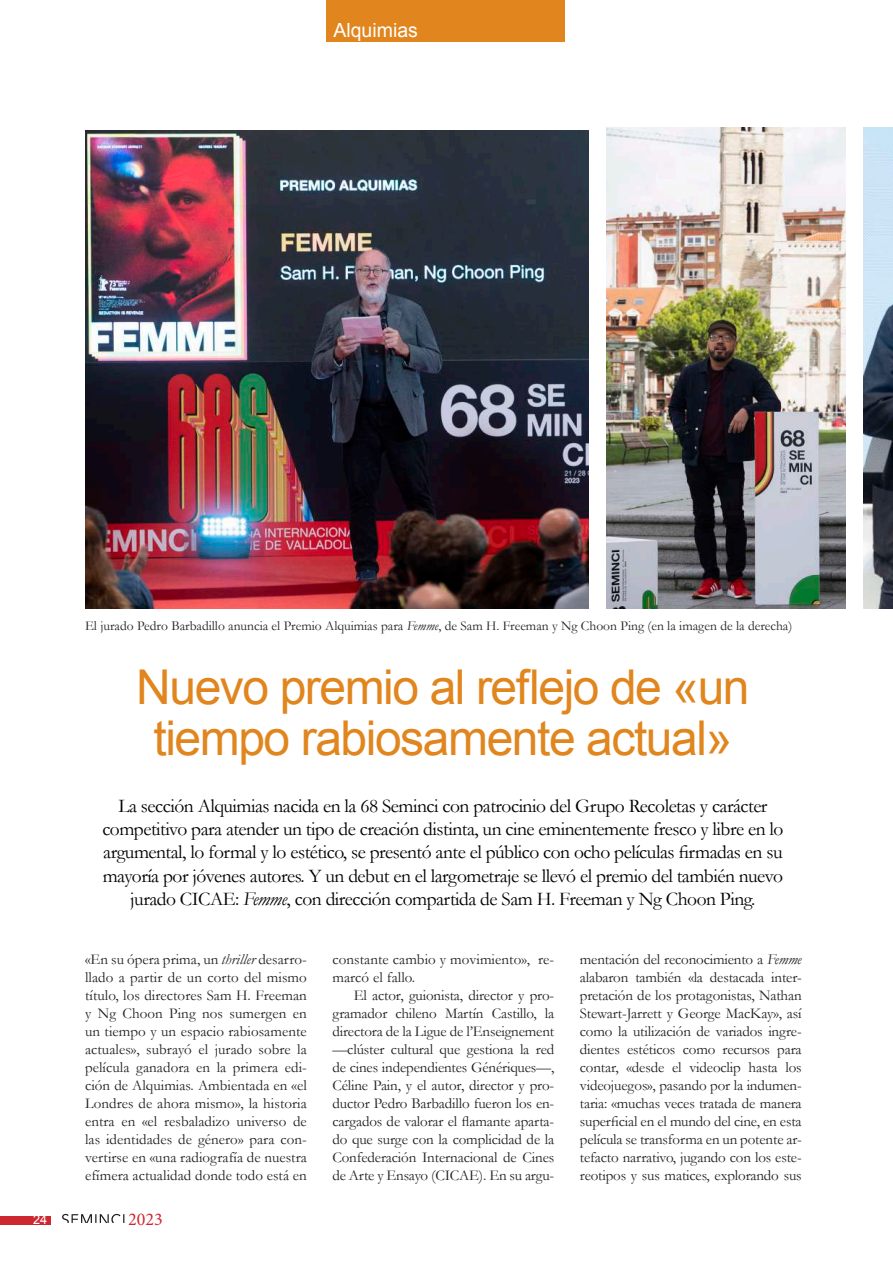
<style>
.page{position:relative;width:893px;height:1263px;background:#fff}
.page>*{position:absolute;margin:0;border:0;box-sizing:border-box;transform-origin:0 0}
.t1{font:48px/51px "Arial";letter-spacing:-.03em;color:#e1861e;text-align:center}
.t2{font:19.5px/23.4px "Garamond";letter-spacing:-.025em;color:#000;text-align:center}
.t3{font:19.5px "Arial";color:#fff}
.t4{font:18px "Minion Pro";color:#cf2730}
.t5{font:15px/18px "Garamond";letter-spacing:-.01em;color:#231f20;text-align:justify}
.t6{font:13.5px "Garamond";color:#231f20}
.t7{font:12.75px "Arial";color:#fff}
.s1{font-style:italic}
</style>
<div class="page">
<div style="left:0;top:1215px;width:50px;height:9px;background:#cf2730"></div>
<img style="left:86px;top:130px;width:503px;height:478px">
<svg style="left:62px;top:1213px;width:63px;height:10px"></svg>
<div style="left:327px;top:0;width:238px;height:42px;background:#e1861e"></div>
<img style="left:863px;top:128px;width:30px;height:480px">
<img style="left:607px;top:128px;width:238px;height:480px">
<h2 class="t3" style="left:333px;top:18px;width:86px">Alquimias</h2>
<p class="t7" style="left:33px;top:1211px;width:16px">24</p>
<p class="t6" style="left:85px;top:617px;width:709px">El jurado Pedro Barbadillo anuncia el Premio Alquimias para <span class="s1">Femme</span>, de Sam H. Freeman y Ng Choon Ping (en la imagen de la derecha)</p>
<h1 class="t1" style="left:136px;top:662px;width:615px">Nuevo premio al reflejo de «un tiempo rabiosamente actual»</h1>
<p class="t2" style="left:102px;top:793px;width:683px">La sección Alquimias nacida en la 68 Seminci con patrocinio del Grupo Recoletas y carácter competitivo para atender un tipo de creación distinta, un cine eminentemente fresco y libre en lo argumental, lo formal y lo estético, se presentó ante el público con ocho películas firmadas en su mayoría por jóvenes autores. Y un debut en el largometraje se llevó el premio del también nuevo jurado CICAE: <span class="s1">Femme</span>, con dirección compartida de Sam H. Freeman y Ng Choon Ping.</p>
<p class="t5" style="left:85px;top:950px;width:223px">«En su ópera prima, un <span class="s1">thriller</span> desarro&shy;llado a partir de un corto del mismo título, los directores Sam H. Freeman y Ng Choon Ping nos sumergen en un tiempo y un espacio rabiosamente actuales», subrayó el jurado sobre la película ganadora en la primera edi&shy;ción de Alquimias. Ambientada en «el Londres de ahora mismo», la historia entra en «el resbaladizo universo de las identidades de género» para con&shy;vertirse en «una radiografía de nuestra efímera actualidad donde todo está en</p>
<p class="t5" style="left:332px;top:950px;width:223px">constante cambio y movimiento», re&shy;marcó el fallo.</p>
<p class="t5" style="left:332px;top:986px;width:223px;text-indent:21px">El actor, guionista, director y pro&shy;gramador chileno Martín Castillo, la directora de la Ligue de l’Enseignement —clúster cultural que gestiona la red de cines independientes Génériques—, Céline Pain, y el autor, director y pro&shy;ductor Pedro Barbadillo fueron los en&shy;cargados de valorar el flamante aparta&shy;do que surge con la complicidad de la Confederación Internacional de Cines de Arte y Ensayo (CICAE). En su argu-</p>
<p class="t4" style="left:128px;top:1207px;width:36px">2023</p>
<p class="t5" style="left:580px;top:950px;width:223px">mentación del reconocimiento a <span class="s1">Femme </span>alabaron también «la destacada inter&shy;pretación de los protagonistas, Nathan Stewart-Jarrett y George MacKay», así como la utilización de variados ingre&shy;dientes estéticos como recursos para contar, «desde el videoclip hasta los videojuegos», pasando por la indumen&shy;taria: «muchas veces tratada de manera superficial en el mundo del cine, en esta película se transforma en un potente ar&shy;tefacto narrativo, jugando con los este&shy;reotipos y sus matices, explorando sus</p>
</div>
